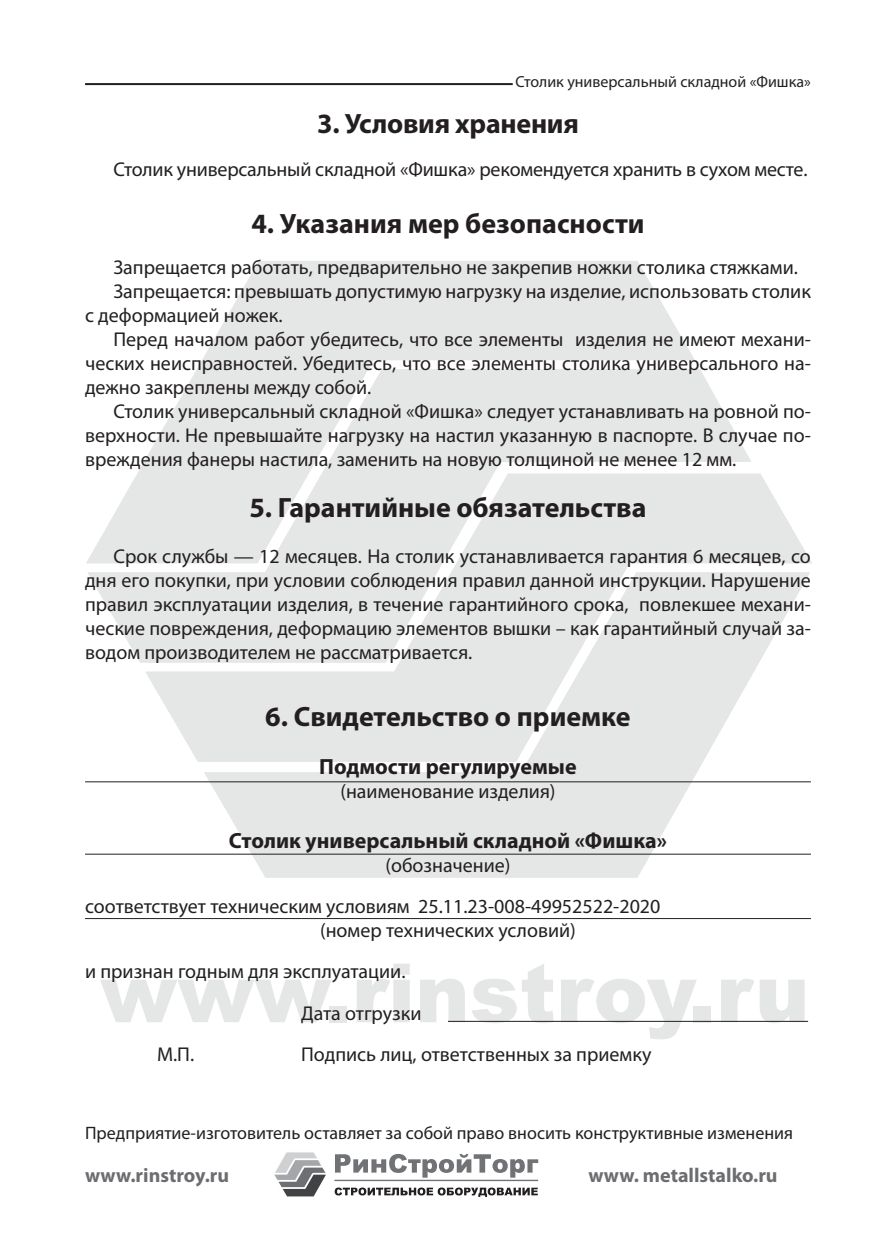
<style>
.page{position:relative;width:896px;height:1248px;background:#fff}
.page>*{position:absolute;margin:0;border:0;box-sizing:border-box;transform-origin:0 0}
.Zag{font:700 28px "Myriad Pro";color:#231f20}
.Text{font:700 28px "Myriad Pro";color:#231f20}
.Text-2{font:700 22px "Myriad Pro";color:#231f20}
.Text-3{font:20px/24px "Myriad Pro";color:#231f20;text-align:justify}
.t1{font:700 20px "Myriad Pro";color:#6c6d70}
.Text-4{font:18px "Myriad Pro";color:#231f20}
.t2{font:16px "Myriad Pro";color:#231f20}
</style>
<div class="page">
<svg style="left:86px;top:261px;width:609px;height:302px;fill:#e5e6e6"></svg>
<svg style="left:88px;top:369px;width:663px;height:293px;fill:#e5e6e6"></svg>
<svg style="left:145px;top:473px;width:667px;height:288px;fill:#e5e6e6"></svg>
<svg style="left:204px;top:572px;width:606px;height:305px;fill:#e5e6e6"></svg>
<svg style="left:100px;top:980px;width:231px;height:42px"></svg>
<div style="left:329px;top:1005px;width:18px;height:17px;background:#e5e6e6"></div>
<svg style="left:357px;top:963px;width:53px;height:59px"></svg>
<svg style="left:420px;top:979px;width:45px;height:43px"></svg>
<svg style="left:472px;top:964px;width:82px;height:59px"></svg>
<svg style="left:561px;top:979px;width:136px;height:60px"></svg>
<div style="left:694px;top:1005px;width:17px;height:17px;background:#e5e6e6"></div>
<svg style="left:721px;top:979px;width:33px;height:43px"></svg>
<svg style="left:760px;top:980px;width:44px;height:43px"></svg>
<hr style="left:85px;top:83px;width:428px;height:2px;background:#231f20">
<svg style="left:274px;top:1152px;width:265px;height:45px"></svg>
<hr style="left:85px;top:781px;width:726px;height:1px;background:#231f20">
<hr style="left:85px;top:853px;width:726px;height:1px;background:#231f20">
<hr style="left:85px;top:918px;width:726px;height:1px;background:#231f20">
<hr style="left:448px;top:1020px;width:360px;height:1px;background:#231f20">
<p class="t2" style="left:515px;top:72px;width:297px">Столик универсальный складной «Фишка»</p>
<p class="Zag" style="left:317px;top:108px;width:263px">3. Условия хранения</p>
<p class="Text-3" style="left:113px;top:158px;width:695px">Столик универсальный складной «Фишка» рекомендуется хранить в сухом месте.</p>
<p class="Zag" style="left:251px;top:208px;width:395px">4. Указания мер безопасности</p>
<p class="Text-3" style="left:113px;top:255px;width:686px">Запрещается работать, предварительно не закрепив ножки столика стяжками.</p>
<p class="Text-3" style="left:85px;top:279px;width:727px;text-indent:28px">Запрещается: превышать допустимую нагрузку на изделие, использовать столик с деформацией ножек.</p>
<p class="Text-3" style="left:85px;top:327px;width:727px;text-indent:28px">Перед началом работ убедитесь, что все элементы изделия не имеют механи&shy;ческих неисправностей. Убедитесь, что все элементы столика универсального на&shy;дежно закреплены между собой.</p>
<p class="Text-3" style="left:85px;top:399px;width:727px;text-indent:28px">Столик универсальный складной «Фишка» следует устанавливать на ровной по&shy;верхности. Не превышайте нагрузку на настил указанную в паспорте. В случае по&shy;вреждения фанеры настила, заменить на новую толщиной не менее 12 мм.</p>
<p class="Text" style="left:249px;top:491px;width:399px">5. Гарантийные обязательства</p>
<p class="Text-3" style="left:85px;top:545px;width:727px;text-indent:28px">Срок службы — 12 месяцев. На столик устанавливается гарантия 6 месяцев, со дня его покупки, при условии соблюдения правил данной инструкции. Нарушение правил эксплуатации изделия, в течение гарантийного срока, повлекшее механи&shy;ческие повреждения, деформацию элементов вышки – как гарантийный случай за&shy;водом производителем не рассматривается.</p>
<p class="Zag" style="left:265px;top:701px;width:367px">6. Свидетельство о приемке</p>
<p class="Text-2" style="left:319px;top:754px;width:259px">Подмости регулируемые</p>
<p class="Text-3" style="left:340px;top:779px;width:217px">(наименование изделия)</p>
<p class="Text-2" style="left:229px;top:828px;width:440px">Столик универсальный складной «Фишка»</p>
<p class="Text-3" style="left:385px;top:854px;width:127px">(обозначение)</p>
<p class="Text-3" style="left:85px;top:895px;width:577px">соответствует техническим условиям 25.11.23-008-49952522-2020</p>
<p class="Text-3" style="left:320px;top:919px;width:257px">(номер технических условий)</p>
<p class="Text-3" style="left:85px;top:960px;width:322px">и признан годным для эксплуатации.</p>
<p class="Text-3" style="left:301px;top:1001px;width:122px">Дата отгрузки</p>
<p class="Text-3" style="left:157px;top:1042px;width:39px">М.П.</p>
<p class="Text-3" style="left:301px;top:1042px;width:352px">Подпись лиц, ответственных за приемку</p>
<p class="Text-4" style="left:85px;top:1123px;width:709px">Предприятие-изготовитель оставляет за собой право вносить конструктивные изменения</p>
<p class="t1" style="left:85px;top:1163px;width:146px">www.rinstroy.ru</p>
<p class="t1" style="left:588px;top:1163px;width:191px">www. metallstalko.ru</p>
</div>
